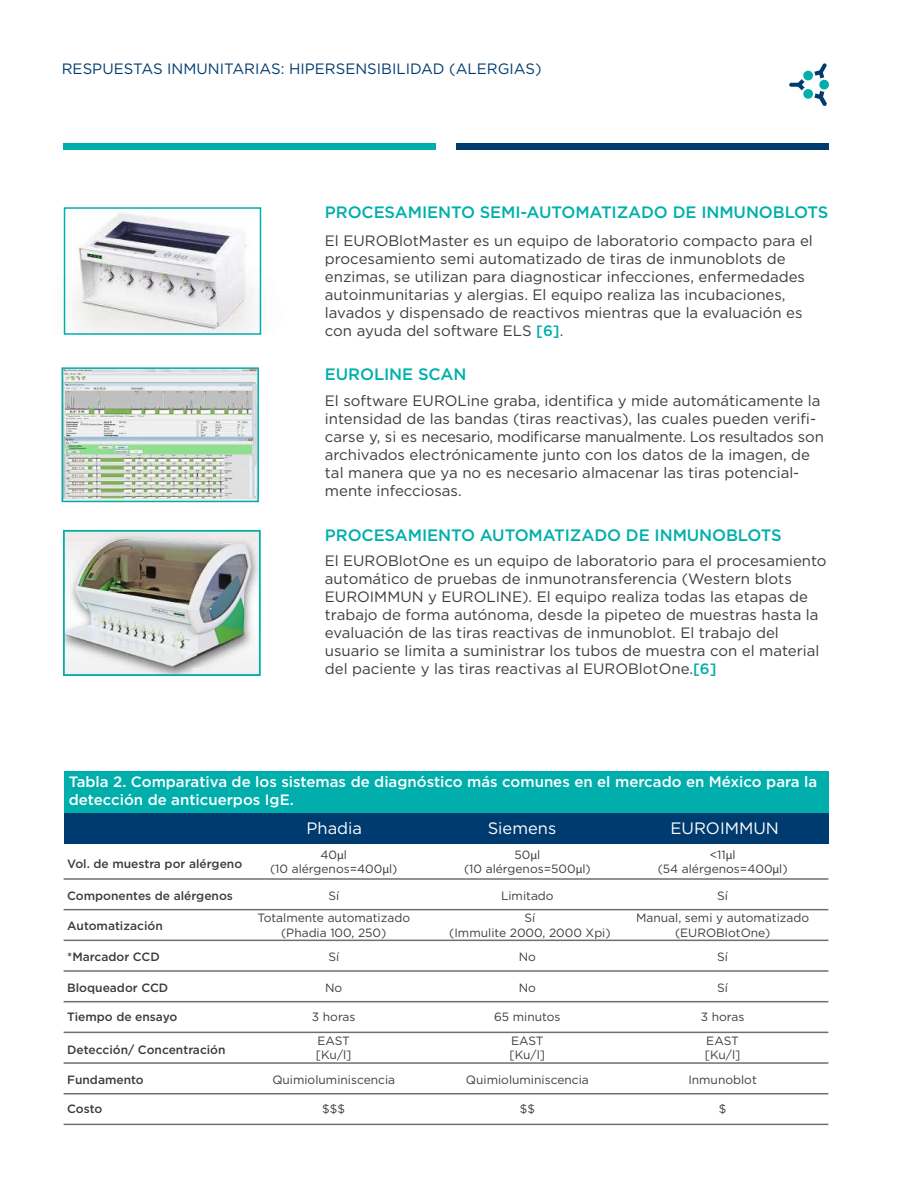
<style>
.page{position:relative;width:918px;height:1188px;background:#fff}
.page>*{position:absolute;margin:0;border:0;box-sizing:border-box;transform-origin:0 0}
.t1{font:500 16.5px "Gotham";letter-spacing:-.005em;color:#00afab}
.t2{font:16.5px "Gotham";color:#fff}
.t3{font:15px/18px "Gotham";color:#3c3c3b}
.t4{font:500 15px/18px "Gotham";color:#fff}
.t5{font:15px "Gotham";color:#003b70}
.t6{font:12px/14.4px "Gotham";color:#3c3c3b;text-align:center}
.t7{font:500 12px "Gotham";color:#3c3c3b}
.s1{font-weight:500;color:#00afab}
.s2{font-family:"Myriad Pro"}
</style>
<div class="page">
<div style="left:64px;top:812px;width:764px;height:32px;background:#003b70"></div>
<svg style="left:789px;top:63px;width:40px;height:43px"></svg>
<div style="left:64px;top:143px;width:372px;height:7px;background:#00afab"></div>
<div style="left:457px;top:143px;width:372px;height:7px;background:#003b70"></div>
<div style="left:64px;top:771px;width:764px;height:41px;background:#00afab"></div>
<hr style="left:64px;top:878px;width:764px;height:2px;background:#706f6f">
<hr style="left:64px;top:909px;width:764px;height:1px;background:#706f6f">
<hr style="left:64px;top:940px;width:764px;height:1px;background:#706f6f">
<hr style="left:64px;top:970px;width:764px;height:2px;background:#706f6f">
<hr style="left:64px;top:1001px;width:764px;height:1px;background:#706f6f">
<hr style="left:64px;top:1032px;width:764px;height:1px;background:#706f6f">
<hr style="left:64px;top:1062px;width:764px;height:2px;background:#706f6f">
<hr style="left:64px;top:1093px;width:764px;height:1px;background:#706f6f">
<hr style="left:64px;top:1124px;width:764px;height:1px;background:#706f6f">
<img style="left:63px;top:207px;width:199px;height:127px">
<div style="left:64px;top:207px;width:197px;height:128px;border:2px solid #00afab"></div>
<img style="left:62px;top:367px;width:197px;height:135px">
<img style="left:63px;top:530px;width:197px;height:146px">
<p class="t5" style="left:62px;top:59px;width:481px">RESPUESTAS INMUNITARIAS: HIPERSENSIBILIDAD (ALERGIAS)</p>
<p class="t1" style="left:325px;top:202px;width:505px">PROCESAMIENTO SEMI-AUTOMATIZADO DE INMUNOBLOTS</p>
<p class="t3" style="left:325px;top:231px;width:489px">El EUROBlotMaster es un equipo de laboratorio compacto para el procesamiento semi automatizado de tiras de inmunoblots de enzimas, se utilizan para diagnosticar infecciones, enfermedades autoinmunitarias y alergias. El equipo realiza las incubaciones, lavados y dispensado de reactivos mientras que la evaluación es con ayuda del software ELS <span class="s1">[6]</span>.</p>
<p class="t1" style="left:325px;top:363px;width:143px">EUROLINE SCAN</p>
<p class="t3" style="left:325px;top:391px;width:501px">El software EUROLine graba, identifica y mide automáticamente la intensidad de las bandas (tiras reactivas), las cuales pueden verifi&shy;carse y, si es necesario, modificarse manualmente. Los resultados son archivados electrónicamente junto con los datos de la imagen, de tal manera que ya no es necesario almacenar las tiras potencial&shy;mente infecciosas.</p>
<p class="t1" style="left:325px;top:525px;width:458px">PROCESAMIENTO AUTOMATIZADO DE INMUNOBLOTS</p>
<p class="t3" style="left:325px;top:551px;width:503px">El EUROBlotOne es un equipo de laboratorio para el procesamiento automático de pruebas de inmunotransferencia (Western blots EUROIMMUN y EUROLINE). El equipo realiza todas las etapas de trabajo de forma autónoma, desde la pipeteo de muestras hasta la evaluación de las tiras reactivas de inmunoblot. El trabajo del usuario se limita a suministrar los tubos de muestra con el material del paciente y las tiras reactivas al EUROBlotOne.<span class="s1">[6]</span></p>
<p class="t4" style="left:69px;top:773px;width:750px">Tabla 2. Comparativa de los sistemas de diagnóstico más comunes en el mercado en México para la detección de anticuerpos IgE.</p>
<p class="t2" style="left:307px;top:818px;width:57px">Phadia</p>
<p class="t2" style="left:488px;top:818px;width:70px">Siemens</p>
<p class="t2" style="left:670px;top:818px;width:110px">EUROIMMUN</p>
<p class="t6" style="left:270px;top:847px;width:129px">40<span class="s2">µ</span>l<br>(10 alérgenos=400<span class="s2">µ</span>l)</p>
<p class="t6" style="left:257px;top:885px;width:154px;line-height:22px">Sí<br>Totalmente automatizado</p>
<p class="t6" style="left:281px;top:925px;width:107px">(Phadia 100, 250)</p>
<p class="t6" style="left:658px;top:847px;width:131px">&lt;11<span class="s2">µ</span>l<br>(54 alérgenos=400<span class="s2">µ</span>l)</p>
<p class="t6" style="left:717px;top:889px;width:12px">Sí</p>
<p class="t6" style="left:464px;top:847px;width:128px">50<span class="s2">µ</span>l<br>(10 alérgenos=500<span class="s2">µ</span>l)</p>
<p class="t6" style="left:501px;top:889px;width:54px">Limitado</p>
<p class="t7" style="left:67px;top:856px;width:177px">Vol. de muestra por alérgeno</p>
<p class="t7" style="left:67px;top:888px;width:167px">Componentes de alérgenos</p>
<p class="t7" style="left:67px;top:918px;width:97px">Automatización</p>
<p class="t7" style="left:67px;top:949px;width:94px">*Marcador CCD</p>
<p class="t7" style="left:67px;top:980px;width:103px">Bloqueador CCD</p>
<p class="t7" style="left:67px;top:1009px;width:112px">Tiempo de ensayo</p>
<p class="t7" style="left:67px;top:1042px;width:160px">Detección/ Concentración</p>
<p class="t7" style="left:67px;top:1072px;width:78px">Fundamento</p>
<p class="t7" style="left:67px;top:1101px;width:37px">Costo</p>
<p class="t6" style="left:520px;top:1101px;width:17px">$$</p>
<p class="t6" style="left:449px;top:911px;width:163px">Sí<br>(Immulite 2000, 2000 Xpi)</p>
<p class="t6" style="left:636px;top:911px;width:175px">Manual, semi y automatizado (EUROBlotOne)</p>
<p class="t6" style="left:717px;top:949px;width:12px">Sí</p>
<p class="t6" style="left:328px;top:949px;width:12px">Sí</p>
<p class="t6" style="left:519px;top:949px;width:19px">No</p>
<p class="t6" style="left:717px;top:980px;width:12px">Sí</p>
<p class="t6" style="left:701px;top:1010px;width:45px">3 horas</p>
<p class="t6" style="left:325px;top:980px;width:19px">No</p>
<p class="t6" style="left:312px;top:1010px;width:45px">3 horas</p>
<p class="t6" style="left:519px;top:980px;width:19px">No</p>
<p class="t6" style="left:494px;top:1010px;width:68px">65 minutos</p>
<p class="t6" style="left:316px;top:1033px;width:37px;text-align:left">EAST [Ku/l]</p>
<p class="t6" style="left:510px;top:1033px;width:37px;text-align:left">EAST [Ku/l]</p>
<p class="t6" style="left:705px;top:1033px;width:37px;text-align:left">EAST [Ku/l]</p>
<p class="t6" style="left:272px;top:1072px;width:124px">Quimioluminiscencia</p>
<p class="t6" style="left:466px;top:1072px;width:124px">Quimioluminiscencia</p>
<p class="t6" style="left:322px;top:1101px;width:24px">$$$</p>
<p class="t6" style="left:688px;top:1072px;width:70px">Inmunoblot</p>
<p class="t6" style="left:719px;top:1101px;width:9px">$</p>
</div>
